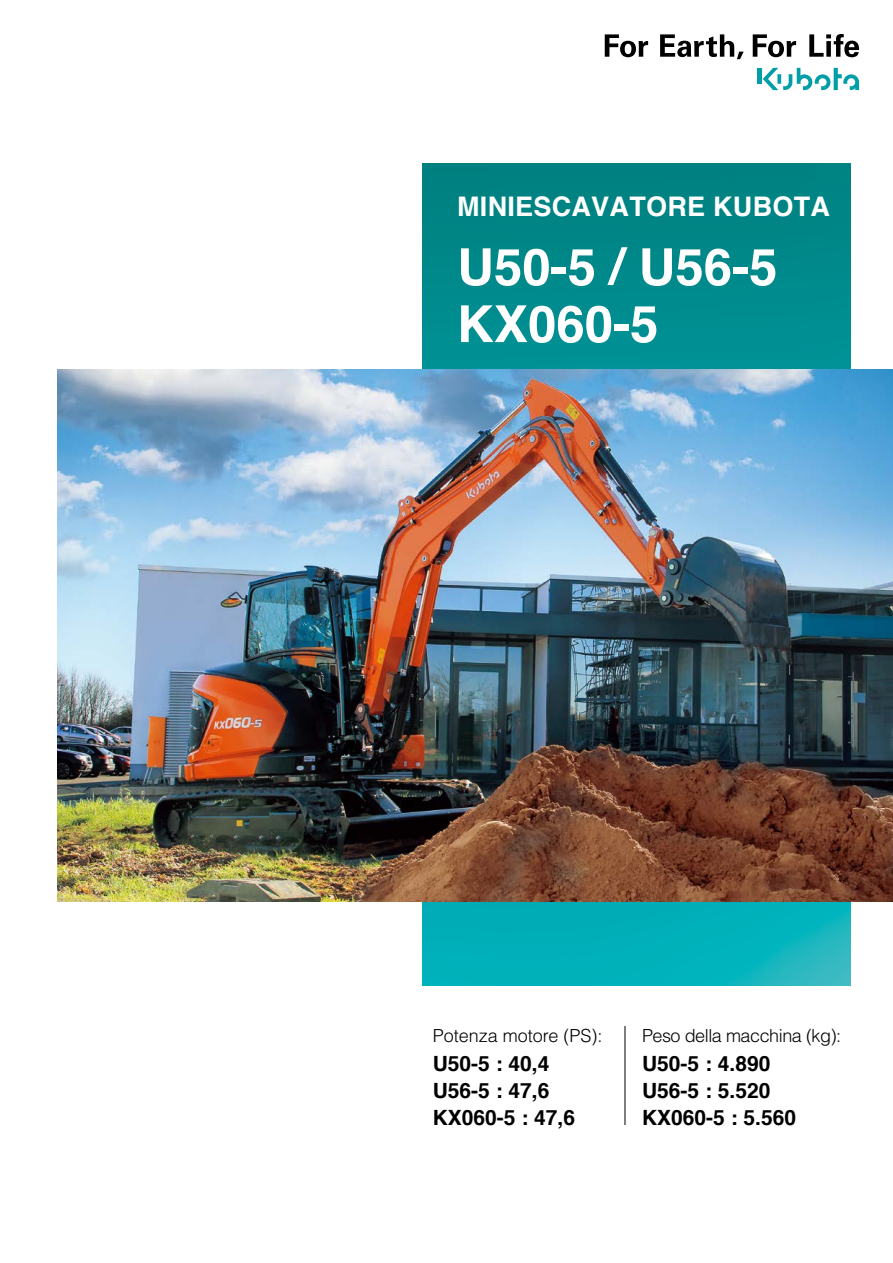
<style>
.page{position:relative;width:893px;height:1263px;background:#fff}
.page>*{position:absolute;margin:0;border:0;box-sizing:border-box;transform-origin:0 0}
.t1{font:700 51px/57px "Helvetica";color:#fff}
.t2{font:700 27px "Helvetica";letter-spacing:.01em;color:#fff}
.t3{font:700 21px/27px "Helvetica";color:#000}
.t4{font:300 18px "Helvetica";letter-spacing:-.025em;color:#000}
.t5{font:300 18px "Helvetica";color:#000}
</style>
<div class="page">
<img style="left:423px;top:163px;width:427px;height:823px">
<div style="left:757px;top:68px;width:5px;height:16px;background:#009fa8"></div>
<svg style="left:763px;top:68px;width:96px;height:22px"></svg>
<svg style="left:753px;top:34px;width:43px;height:23px"></svg>
<svg style="left:605px;top:34px;width:43px;height:23px"></svg>
<svg style="left:660px;top:34px;width:84px;height:25px"></svg>
<svg style="left:809px;top:34px;width:50px;height:23px"></svg>
<img style="left:57px;top:369px;width:836px;height:532px">
<hr style="left:625px;top:1026px;width:1px;height:99px;background:#000">
<p class="t2" style="left:457px;top:190px;width:374px">MINIESCAVATORE KUBOTA</p>
<h1 class="t1" style="left:457px;top:237px;width:322px">U50-5 / U56-5<br>KX060-5</h1>
<p class="t5" style="left:433px;top:1024px;width:171px">Potenza motore (PS):</p>
<p class="t3" style="left:433px;top:1049px;width:144px">U50-5 : 40,4<br>U56-5 : 47,6<br>KX060-5 : 47,6</p>
<p class="t4" style="left:642px;top:1024px;width:201px">Peso della macchina (kg):</p>
<p class="t3" style="left:642px;top:1049px;width:156px">U50-5 : 4.890<br>U56-5 : 5.520<br>KX060-5 : 5.560</p>
</div>
